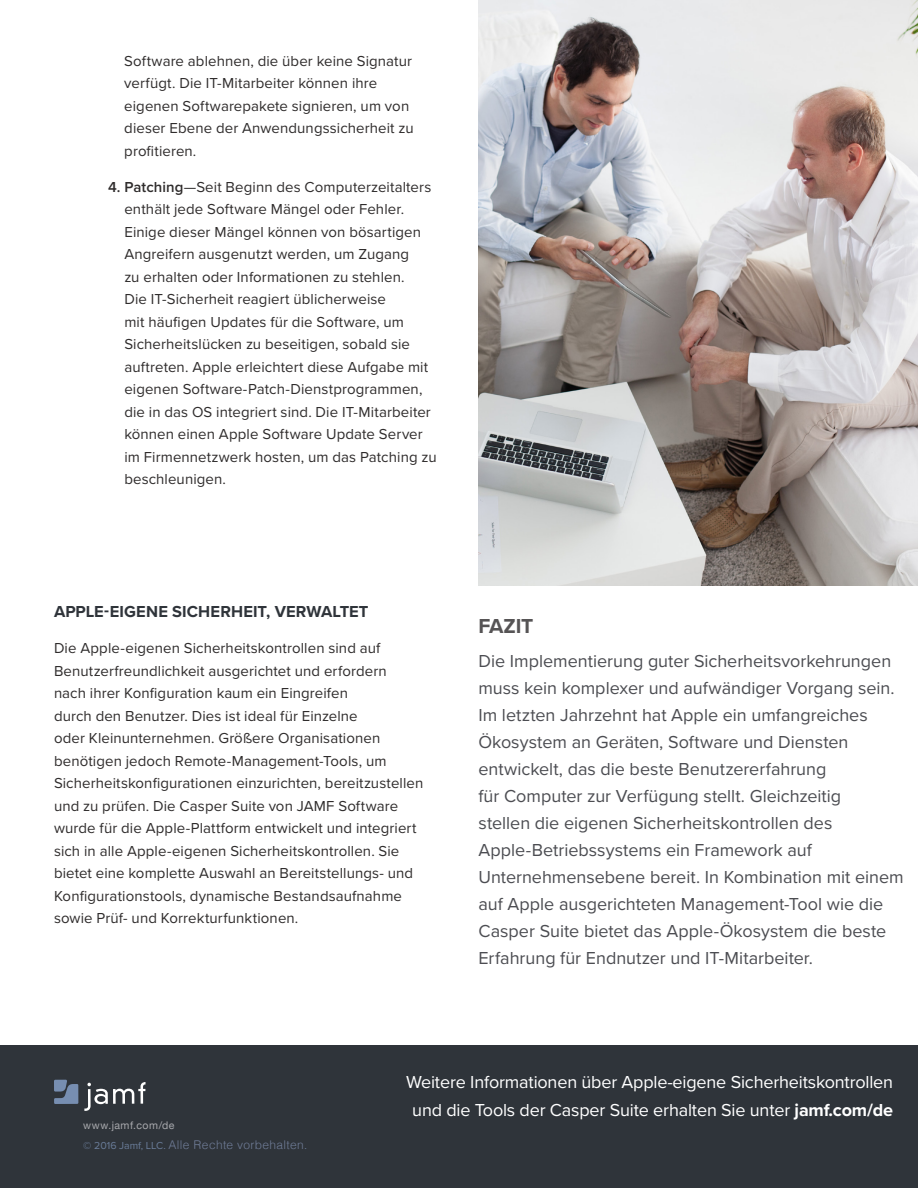
<style>
.page{position:relative;width:918px;height:1188px;background:#fff}
.page>*{position:absolute;margin:0;border:0;box-sizing:border-box;transform-origin:0 0}
.First_HEADLINE{font:700 21px "Proxima Nova";letter-spacing:-.01em;color:#565455}
.Intro{font:18px/27px "Proxima Nova";color:#4c4d52}
.t1{font:18px/28.5px "Proxima Nova";letter-spacing:-.01em;color:#fff;text-align:center}
.SUBHEAD{font:700 16.5px "Proxima Nova";letter-spacing:.005em;color:#2f343a}
.Body_Copy{font:15px/22.5px "Proxima Nova";letter-spacing:.005em;color:#2f2c2c}
.t2{font:300 12px "Helvetica";letter-spacing:.03em;color:#7f8eae}
.t3{font:10.5px "Helvetica Neue";letter-spacing:.045em;color:#a8a9ad}
.s1{font-weight:600}
.s2{font-family:"Proxima Nova";font-weight:400;font-size:10.5px;color:#788eb0}
.s3{font-weight:700}
</style>
<div class="page">
<div style="left:0;top:1045px;width:918px;height:143px;background:#2f343a"></div>
<svg style="left:54px;top:1080px;width:24px;height:24px"></svg>
<svg style="left:84px;top:1082px;width:62px;height:29px"></svg>
<img style="left:478px;top:0;width:440px;height:585px">
<p class="Body_Copy" style="left:124px;top:49px;width:291px">Software ablehnen, die über keine Signatur verfügt. Die IT-Mitarbeiter können ihre eigenen Softwarepakete signieren, um von dieser Ebene der Anwendungssicherheit zu profitieren.</p>
<p class="Body_Copy" style="left:124px;top:175px;width:314px;text-indent:-16px"><span class="s1">4. Patching</span>—Seit Beginn des Computerzeitalters enthält jede Software Mängel oder Fehler.<br>Einige dieser Mängel können von bösartigen Angreifern ausgenutzt werden, um Zugang<br>zu erhalten oder Informationen zu stehlen.<br>Die IT-Sicherheit reagiert üblicherweise<br>mit häufigen Updates für die Software, um Sicherheitslücken zu beseitigen, sobald sie auftreten. Apple erleichtert diese Aufgabe mit eigenen Software-Patch-Dienstprogrammen, die in das OS integriert sind. Die IT-Mitarbeiter können einen Apple Software Update Server im Firmennetzwerk hosten, um das Patching zu beschleunigen.</p>
<p class="SUBHEAD" style="left:54px;top:599px;width:316px">APPLE-EIGENE SICHERHEIT, VERWALTET</p>
<p class="Body_Copy" style="left:54px;top:636px;width:371px">Die Apple-eigenen Sicherheitskontrollen sind auf Benutzerfreundlichkeit ausgerichtet und erfordern<br>nach ihrer Konfiguration kaum ein Eingreifen<br>durch den Benutzer. Dies ist ideal für Einzelne<br>oder Kleinunternehmen. Größere Organisationen benötigen jedoch Remote-Management-Tools, um Sicherheitskonfigurationen einzurichten, bereitzustellen und zu prüfen. Die Casper Suite von JAMF Software wurde für die Apple-Plattform entwickelt und integriert sich in alle Apple-eigenen Sicherheitskontrollen. Sie bietet eine komplette Auswahl an Bereitstellungs- und Konfigurationstools, dynamische Bestandsaufnahme sowie Prüf- und Korrekturfunktionen.</p>
<p class="First_HEADLINE" style="left:478px;top:610px;width:57px">FAZIT</p>
<p class="Intro" style="left:478px;top:646px;width:427px">Die Implementierung guter Sicherheitsvorkehrungen muss kein komplexer und aufwändiger Vorgang sein.<br>Im letzten Jahrzehnt hat Apple ein umfangreiches Ökosystem an Geräten, Software und Diensten entwickelt, das die beste Benutzererfahrung<br>für Computer zur Verfügung stellt. Gleichzeitig<br>stellen die eigenen Sicherheitskontrollen des Apple-Betriebssystems ein Framework auf Unternehmensebene bereit. In Kombination mit einem auf Apple ausgerichteten Management-Tool wie die Casper Suite bietet das Apple-Ökosystem die beste Erfahrung für Endnutzer und IT-Mitarbeiter.</p>
<p class="t3" style="left:83px;top:1117px;width:93px">www.jamf.com/de</p>
<p class="t2" style="left:83px;top:1137px;width:225px"><span class="s2">© 2016 Jamf, LLC.</span> Alle Rechte vorbehalten<span class="s2">.</span></p>
<p class="t1" style="left:406px;top:1067px;width:488px">Weitere Informationen über Apple-eigene Sicherheitskontrollen und die Tools der Casper Suite erhalten Sie unter <span class="s3">jamf.com/de</span></p>
</div>
